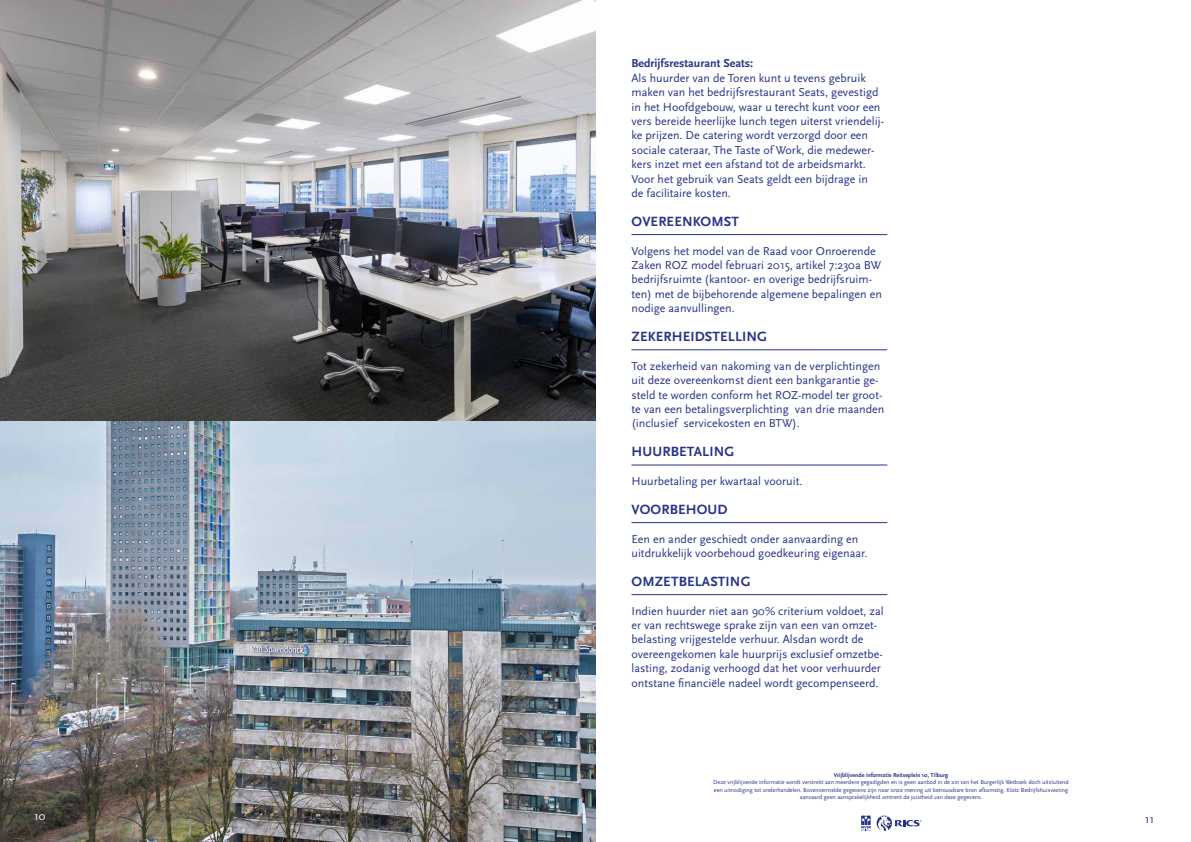
<style>
.page{position:relative;width:1191px;height:842px;background:#fff}
.page>*{position:absolute;margin:0;border:0;box-sizing:border-box;transform-origin:0 0}
.t1{font:700 14px "Scala Sans Pro";letter-spacing:.01em;color:#283587}
.t2{font:12px/14.4px "Scala Sans Pro";color:#283587}
.t3{font:700 12px "Scala Sans Pro";color:#283587}
.t4{font:12px "Scala Sans Pro";color:#fff}
.t5{font:6px/7.2px "Scala Sans Pro";color:#283587;text-align:center}
.t6{font:700 6px "Scala Sans Pro";color:#283587}
</style>
<div class="page">
<img style="left:0;top:0;width:595px;height:842px">
<hr style="left:631px;top:234px;width:256px;height:1px;background:#283587">
<hr style="left:631px;top:349px;width:256px;height:1px;background:#283587">
<hr style="left:631px;top:465px;width:256px;height:1px;background:#283587">
<hr style="left:631px;top:522px;width:256px;height:1px;background:#283587">
<hr style="left:631px;top:594px;width:256px;height:1px;background:#283587">
<svg style="left:861px;top:815px;width:9px;height:16px"></svg>
<svg style="left:876px;top:815px;width:45px;height:16px"></svg>
<p class="t4" style="left:34px;top:809px;width:13px">10</p>
<p class="t3" style="left:631px;top:57px;width:123px">Bedrijfsrestaurant Seats:</p>
<p class="t2" style="left:631px;top:71px;width:254px">Als huurder van de Toren kunt u tevens gebruik maken van het bedrijfsrestaurant Seats, gevestigd in het Hoofdgebouw, waar u terecht kunt voor een vers bereide heerlijke lunch tegen uiterst vriendelij&shy;ke prijzen. De catering wordt verzorgd door een sociale cateraar, The Taste of Work, die medewer&shy;kers inzet met een afstand tot de arbeidsmarkt.<br>Voor het gebruik van Seats geldt een bijdrage in<br>de facilitaire kosten.</p>
<p class="t1" style="left:631px;top:213px;width:109px">OVEREENKOMST</p>
<p class="t2" style="left:631px;top:244px;width:252px">Volgens het model van de Raad voor Onroerende Zaken ROZ model februari 2015, artikel 7:230a BW bedrijfsruimte (kantoor- en overige bedrijfsruim&shy;ten) met de bijbehorende algemene bepalingen en nodige aanvullingen.</p>
<p class="t1" style="left:631px;top:328px;width:137px">ZEKERHEIDSTELLING</p>
<p class="t2" style="left:631px;top:359px;width:254px">Tot zekerheid van nakoming van de verplichtingen uit deze overeenkomst dient een bankgarantie ge&shy;steld te worden conform het ROZ-model ter groot&shy;te van een betalingsverplichting van drie maanden (inclusief servicekosten en BTW).</p>
<p class="t1" style="left:631px;top:444px;width:104px">HUURBETALING</p>
<p class="t2" style="left:631px;top:474px;width:172px">Huurbetaling per kwartaal vooruit.</p>
<p class="t1" style="left:631px;top:501px;width:97px">VOORBEHOUD</p>
<p class="t2" style="left:631px;top:532px;width:237px">Een en ander geschiedt onder aanvaarding en uitdrukkelijk voorbehoud goedkeuring eigenaar.</p>
<p class="t1" style="left:631px;top:573px;width:121px">OMZETBELASTING</p>
<p class="t2" style="left:631px;top:604px;width:253px">Indien huurder niet aan 90% criterium voldoet, zal er van rechtswege sprake zijn van een van omzet&shy;belasting vrijgestelde verhuur. Alsdan wordt de overeengekomen kale huurprijs exclusief omzetbe&shy;lasting, zodanig verhoogd dat het voor verhuurder ontstane financiële nadeel wordt gecompenseerd.</p>
<p class="t6" style="left:834px;top:772px;width:116px">Vrijblijvende informatie Reitseplein 10, Tilburg</p>
<p class="t5" style="left:713px;top:779px;width:357px">Deze vrijblijvende informatie wordt verstrekt aan meerdere gegadigden en is geen aanbod in de zin van het Burgerlijk Wetboek doch uitsluitend een uitnodiging tot onderhandelen. Bovenvermelde gegevens zijn naar onze mening uit betrouwbare bron afkomstig. Klotz Bedrijfshuisvesting aanvaard geen aansprakelijkheid omtrent de juistheid van deze gegevens.</p>
<p class="t2" style="left:1144px;top:812px;width:11px">11</p>
</div>
